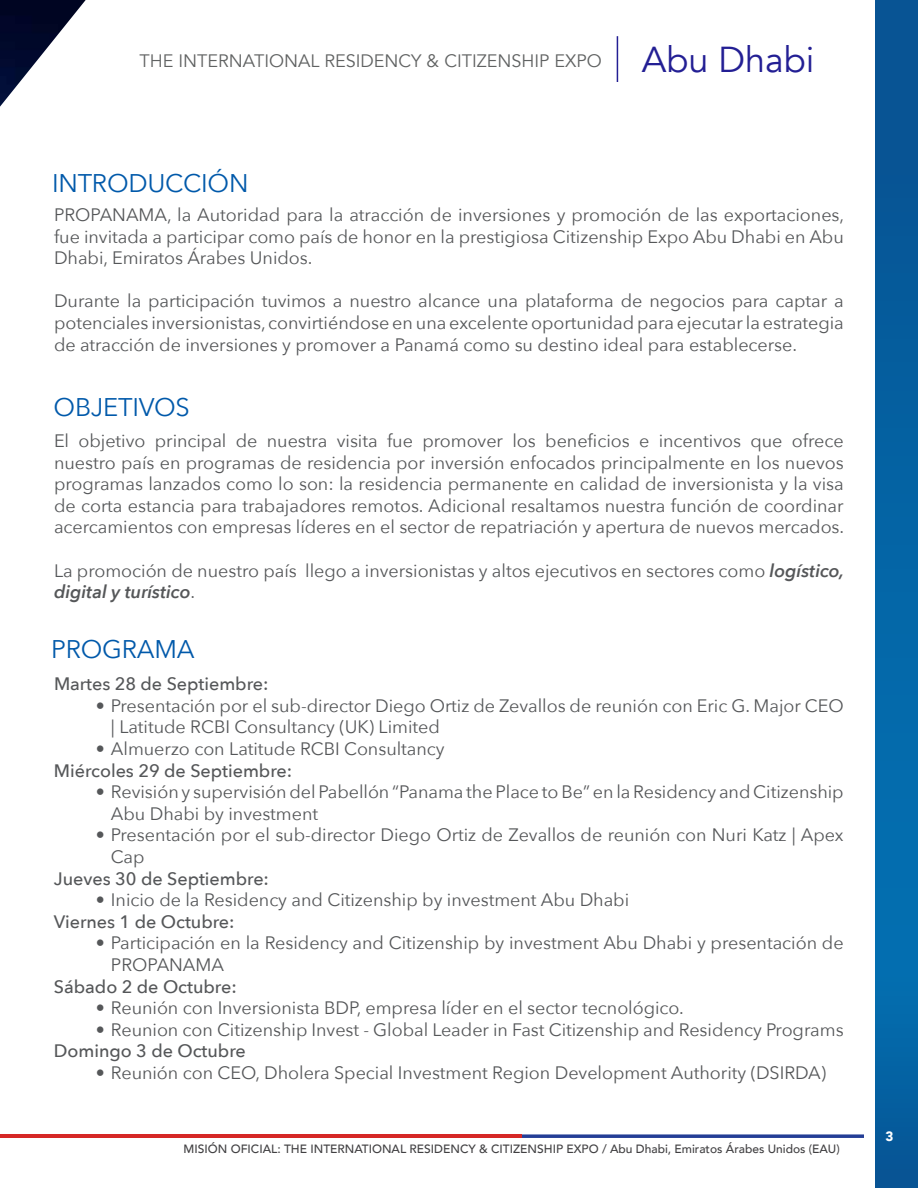
<style>
.page{position:relative;width:918px;height:1188px;background:#fff}
.page>*{position:absolute;margin:0;border:0;box-sizing:border-box;transform-origin:0 0}
.t1{font:25.5px "Avenir Next";letter-spacing:-.01em;color:#0059aa}
.t2{font:18px/21.6px "Avenir Next";color:#555759}
.t3{font:500 18px "Avenir Next";color:#555759}
.t4{font:18px "Avenir";color:#606262}
.t5{font:900 13.5px "Avenir";color:#fff}
.t6{font:500 12px "Avenir";color:#414042}
.s1{font-size:36px;color:#231f94}
.s2{font-weight:600;font-style:italic}
</style>
<div class="page">
<svg style="left:875px;top:0;width:43px;height:1188px;background:#0461a2"></svg>
<svg style="left:522px;top:1134px;width:342px;height:4px"></svg>
<hr style="left:0;top:1134px;width:522px;height:4px;background:#d62726">
<hr style="left:617px;top:36px;width:1px;height:46px;background:#231f94">
<img style="left:0;top:0;width:86px;height:107px">
<p class="t4" style="left:140px;top:50px;width:677px">THE INTERNATIONAL RESIDENCY &amp; CITIZENSHIP EXPO <span class="s1">Abu Dhabi</span></p>
<h1 class="t1" style="left:52px;top:161px;width:198px">INTRODUCCIÓN</h1>
<p class="t2" style="left:54px;top:203px;width:792px;text-align:justify">PROPANAMA, la Autoridad para la atracción de inversiones y promoción de las exportaciones, fue invitada a participar como país de honor en la prestigiosa Citizenship Expo Abu Dhabi en Abu Dhabi, Emiratos Árabes Unidos.</p>
<p class="t2" style="left:54px;top:290px;width:791px;text-align:justify">Durante la participación tuvimos a nuestro alcance una plataforma de negocios para captar a potenciales inversionistas, convirtiéndose en una excelente oportunidad para ejecutar la estrategia de atracción de inversiones y promover a Panamá como su destino ideal para establecerse.</p>
<h1 class="t1" style="left:54px;top:386px;width:138px">OBJETIVOS</h1>
<p class="t2" style="left:54px;top:429px;width:792px;text-align:justify">El objetivo principal de nuestra visita fue promover los beneficios e incentivos que ofrece nuestro país en programas de residencia por inversión enfocados principalmente en los nuevos programas lanzados como lo son: la residencia permanente en calidad de inversionista y la visa de corta estancia para trabajadores remotos. Adicional resaltamos nuestra función de coordinar acercamientos con empresas líderes en el sector de repatriación y apertura de nuevos mercados.</p>
<p class="t2" style="left:54px;top:559px;width:792px">La promoción de nuestro país llego a inversionistas y altos ejecutivos en sectores como <span class="s2">logístico, digital y turístico</span>.</p>
<h1 class="t1" style="left:51px;top:628px;width:145px">PROGRAMA</h1>
<p class="t3" style="left:54px;top:669px;width:216px">Martes 28 de Septiembre:</p>
<p class="t2" style="left:111px;top:694px;width:734px;text-indent:-15px">• Presentación por el sub-director Diego Ortiz de Zevallos de reunión con Eric G. Major CEO | Latitude RCBI Consultancy (UK) Limited</p>
<p class="t2" style="left:96px;top:737px;width:350px">• Almuerzo con Latitude RCBI Consultancy</p>
<p class="t3" style="left:54px;top:755px;width:240px">Miércoles 29 de Septiembre:</p>
<p class="t2" style="left:111px;top:780px;width:734px;text-indent:-15px">• Revisión y supervisión del Pabellón “Panama the Place to Be” en la Residency and Citizenship<br>Abu Dhabi by investment</p>
<p class="t2" style="left:111px;top:824px;width:734px;text-indent:-15px">• Presentación por el sub-director Diego Ortiz de Zevallos de reunión con Nuri Katz | Apex<br>Cap</p>
<p class="t3" style="left:54px;top:863px;width:217px">Jueves 30 de Septiembre:</p>
<p class="t2" style="left:96px;top:888px;width:535px">• Inicio de la Residency and Citizenship by investment Abu Dhabi</p>
<p class="t3" style="left:54px;top:906px;width:182px">Viernes 1 de Octubre:</p>
<p class="t2" style="left:111px;top:932px;width:734px;text-indent:-15px">• Participación en la Residency and Citizenship by investment Abu Dhabi y presentación de<br>PROPANAMA</p>
<p class="t3" style="left:54px;top:971px;width:184px">Sábado 2 de Octubre:</p>
<p class="t2" style="left:96px;top:996px;width:590px">• Reunión con Inversionista BDP, empresa líder en el sector tecnológico.</p>
<p class="t2" style="left:96px;top:1018px;width:749px">• Reunion con Citizenship Invest - Global Leader in Fast Citizenship and Residency Programs</p>
<p class="t3" style="left:54px;top:1036px;width:193px">Domingo 3 de Octubre</p>
<p class="t2" style="left:96px;top:1061px;width:732px">• Reunión con CEO, Dholera Special Investment Region Development Authority (DSIRDA)</p>
<p class="t6" style="left:184px;top:1138px;width:658px">MISIÓN OFICIAL: THE INTERNATIONAL RESIDENCY &amp; CITIZENSHIP EXPO / Abu Dhabi, Emiratos Árabes Unidos (EAU)</p>
<p class="t5" style="left:886px;top:1125px;width:9px">3</p>
</div>
